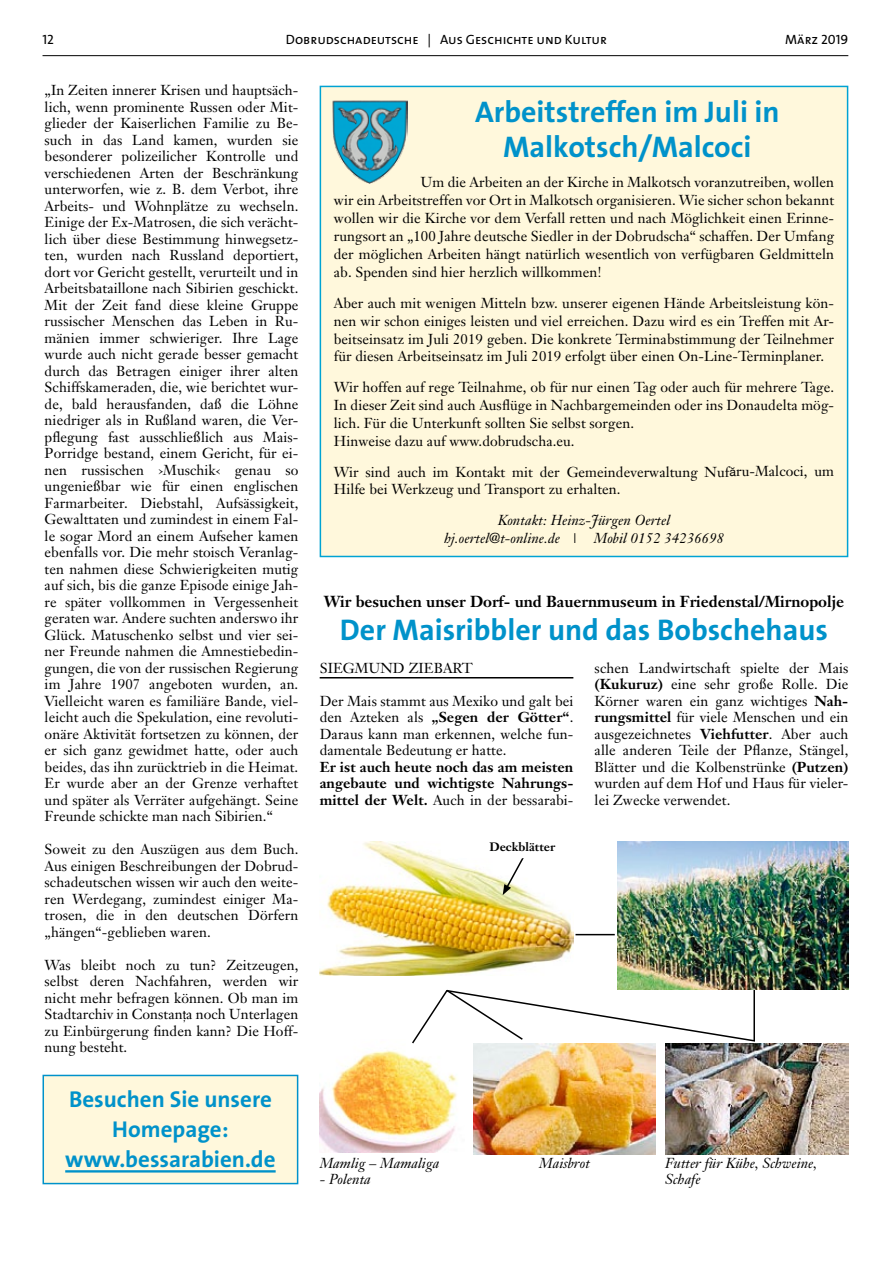
<style>
.page{position:relative;width:893px;height:1263px;background:#fff}
.page>*{position:absolute;margin:0;border:0;box-sizing:border-box;transform-origin:0 0}
.t1{font:700 30px/34.3px "The Sans B7";color:#0092ca;text-align:center}
.t2{font:700 22.95px/30px "The Sans B7";color:#0092ca;text-align:center}
.t3{font:700 15.75px "Janson Text";color:#000}
.t4{font:14.25px/16.5px "Janson Text";letter-spacing:.005em;color:#000;text-align:justify}
.t5{font:italic 14.25px/16.5px "Janson Text";letter-spacing:.005em;color:#000}
.t6{font:700 14.25px/16.5px "Janson Text";letter-spacing:.005em;color:#000;text-align:justify}
.t7{font:13.5px "The Sans Caps";color:#000}
.t8{font:700 12px "Janson Text";letter-spacing:.005em;color:#000}
.s1{font-family:"Helvetica";font-size:12px}
.s2{font-weight:700}
.s3{font-weight:400}
</style>
<div class="page">
<hr style="left:43px;top:55px;width:805px;height:1px;background:#000">
<hr style="left:320px;top:677px;width:253px;height:1px;background:#000">
<img style="left:320px;top:841px;width:253px;height:134px">
<img style="left:617px;top:841px;width:231px;height:149px">
<img style="left:320px;top:1050px;width:137px;height:103px">
<img style="left:473px;top:1045px;width:183px;height:110px">
<img style="left:665px;top:1043px;width:183px;height:112px">
<svg style="left:503px;top:858px;width:25px;height:37px"></svg>
<div style="left:485px;top:836px;width:74px;height:22px;background:#fff"></div>
<svg style="left:412px;top:988px;width:344px;height:57px"></svg>
<hr style="left:575px;top:934px;width:40px;height:1px;background:#000">
<div style="left:320px;top:86px;width:528px;height:470px;background:#fff8dc"></div>
<div style="left:320px;top:86px;width:528px;height:471px;border:2px solid #00a3d3"></div>
<img style="left:332px;top:100px;width:76px;height:84px">
<div style="left:43px;top:1075px;width:255px;height:108px;background:#fff8dc"></div>
<hr style="left:65px;top:1170px;width:211px;height:2px;background:#0092ca">
<div style="left:43px;top:1075px;width:255px;height:109px;border:2px solid #0092ca"></div>
<p class="t7" style="left:43px;top:28px;width:13px">12</p>
<p class="t7" style="left:286px;top:28px;width:323px">Dobrudschadeutsche | Aus Geschichte und Kultur</p>
<p class="t7" style="left:785px;top:28px;width:65px">März 2019</p>
<p class="t4" style="left:45px;top:82px;width:255px">„In Zeiten innerer Krisen und hauptsäch&shy;lich, wenn prominente Russen oder Mit&shy;glieder der Kaiserlichen Familie zu Be&shy;such in das Land kamen, wurden sie besonderer polizeilicher Kontrolle und verschiedenen Arten der Beschränkung unterworfen, wie z. B. dem Verbot, ihre Arbeits- und Wohnplätze zu wechseln.<br>Einige der Ex-Matrosen, die sich verächt&shy;lich über diese Bestimmung hinwegsetz&shy;ten, wurden nach Russland deportiert, dort vor Gericht gestellt, verurteilt und in Arbeitsbataillone nach Sibirien geschickt.<br>Mit der Zeit fand diese kleine Gruppe russischer Menschen das Leben in Ru&shy;mänien immer schwieriger. Ihre Lage wurde auch nicht gerade besser gemacht durch das Betragen einiger ihrer alten Schiffskameraden, die, wie berichtet wur&shy;de, bald herausfanden, daß die Löhne niedriger als in Rußland waren, die Ver&shy;pflegung fast ausschließlich aus Mais-Porridge bestand, einem Gericht, für ei&shy;nen russischen ›Muschik‹ genau so ungenießbar wie für einen englischen Farmarbeiter. Diebstahl, Aufsässigkeit, Gewalttaten und zumindest in einem Fal&shy;le sogar Mord an einem Aufseher kamen ebenfalls vor. Die mehr stoisch Veranlag&shy;ten nahmen diese Schwierigkeiten mutig auf sich, bis die ganze Episode einige Jah&shy;re später vollkommen in Vergessenheit geraten war. Andere suchten anderswo ihr Glück. Matuschenko selbst und vier sei&shy;ner Freunde nahmen die Amnestiebedin&shy;gungen, die von der russischen Regierung im Jahre 1907 angeboten wurden, an.<br>Vielleicht waren es familiäre Bande, viel&shy;leicht auch die Spekulation, eine revoluti&shy;onäre Aktivität fortsetzen zu können, der er sich ganz gewidmet hatte, oder auch beides, das ihn zurücktrieb in die Heimat.<br>Er wurde aber an der Grenze verhaftet und später als Verräter aufgehängt. Seine Freunde schickte man nach Sibirien.“</p>
<p class="t4" style="left:45px;top:841px;width:255px">Soweit zu den Auszügen aus dem Buch.<br>Aus einigen Beschreibungen der Dobrud&shy;schadeutschen wissen wir auch den weite&shy;ren Werdegang, zumindest einiger Ma&shy;trosen, die in den deutschen Dörfern „hängen“-geblieben waren.</p>
<p class="t4" style="left:45px;top:956px;width:255px">Was bleibt noch zu tun? Zeitzeugen, selbst deren Nachfahren, werden wir nicht mehr befragen können. Ob man im Stadtarchiv in Constan<span class="s1">ț</span>a noch Unterlagen zu Einbürgerung finden kann? Die Hoff&shy;nung besteht.</p>
<h1 class="t1" style="left:475px;top:96px;width:306px">Arbeitstreffen im Juli in<br>Malkotsch/Malcoci</h1>
<p class="t4" style="left:334px;top:173px;width:502px;line-height:17.9px;text-indent:87px">Um die Arbeiten an der Kirche in Malkotsch voranzutreiben, wollen wir ein Arbeitstreffen vor Ort in Malkotsch organisieren. Wie sicher schon bekannt wollen wir die Kirche vor dem Verfall retten und nach Möglichkeit einen Erinne&shy;rungsort an „100 Jahre deutsche Siedler in der Dobrudscha“ schaffen. Der Umfang der möglichen Arbeiten hängt natürlich wesentlich von verfügbaren Geldmitteln ab. Spenden sind hier herzlich willkommen!</p>
<p class="t4" style="left:334px;top:294px;width:502px;line-height:17.9px">Aber auch mit wenigen Mitteln bzw. unserer eigenen Hände Arbeitsleistung kön&shy;nen wir schon einiges leisten und viel erreichen. Dazu wird es ein Treffen mit Ar&shy;beitseinsatz im Juli 2019 geben. Die konkrete Terminabstimmung der Teilnehmer für diesen Arbeitseinsatz im Juli 2019 erfolgt über einen On-Line-Terminplaner.</p>
<p class="t4" style="left:334px;top:378px;width:502px;line-height:17.9px;text-align:left">Wir hoffen auf rege Teilnahme, ob für nur einen Tag oder auch für mehrere Tage.<br>In dieser Zeit sind auch Ausflüge in Nachbargemeinden oder ins Donaudelta mög&shy;lich. Für die Unterkunft sollten Sie selbst sorgen.<br>Hinweise dazu auf www.dobrudscha.eu.</p>
<p class="t4" style="left:334px;top:463px;width:502px;line-height:17.9px">Wir sind auch im Kontakt mit der Gemeindeverwaltung Nuf<span class="s1">ă</span>ru-Malcoci, um<br>Hilfe bei Werkzeug und Transport zu erhalten.</p>
<p class="t5" style="left:444px;top:511px;width:281px;line-height:17.9px;text-align:center">Kontakt: Heinz-Jürgen Oertel hj.oertel@t-online.de | Mobil 0152 34236698</p>
<p class="t3" style="left:324px;top:591px;width:522px">Wir besuchen unser Dorf- und Bauernmuseum in Friedenstal/Mirnopolje</p>
<h1 class="t1" style="left:340px;top:613px;width:490px">Der Maisribbler und das Bobschehaus</h1>
<p class="t4" style="left:320px;top:659px;width:20px">Siegmund</p>
<p class="t4" style="left:409px;top:659px;width:20px">Ziebart</p>
<p class="t4" style="left:320px;top:692px;width:255px">Der Mais stammt aus Mexiko und galt bei den Azteken als <span class="s2">„Segen der Götter“</span>.<br>Daraus kann man erkennen, welche fun&shy;damentale Bedeutung er hatte.</p>
<p class="t6" style="left:320px;top:758px;width:255px">Er ist auch heute noch das am meisten angebaute und wichtigste Nahrungs&shy;mittel der Welt. <span class="s3">Auch in der bessarabi-</span></p>
<p class="t4" style="left:595px;top:659px;width:255px">schen Landwirtschaft spielte der Mais <span class="s2">(Kukuruz)</span> eine sehr große Rolle. Die Körner waren ein ganz wichtiges <span class="s2">Nah&shy;rungsmittel</span> für viele Menschen und ein ausgezeichnetes <span class="s2">Viehfutter</span>. Aber auch alle anderen Teile der Pflanze, Stängel, Blätter und die Kolbenstrünke <span class="s2">(Putzen) </span>wurden auf dem Hof und Haus für vieler&shy;lei Zwecke verwendet.</p>
<p class="t8" style="left:489px;top:839px;width:67px">Deckblätter</p>
<h2 class="t2" style="left:65px;top:1085px;width:212px">Besuchen Sie unsere<br>Homepage: www.bessarabien.de</h2>
<p class="t5" style="left:320px;top:1155px;width:121px">Mamlig – Mamaliga</p>
<p class="t5" style="left:320px;top:1171px;width:53px">- Polenta</p>
<p class="t5" style="left:539px;top:1155px;width:52px">Maisbrot</p>
<p class="t5" style="left:665px;top:1155px;width:154px">Futter für Kühe, Schweine,<br>Schafe</p>
</div>
